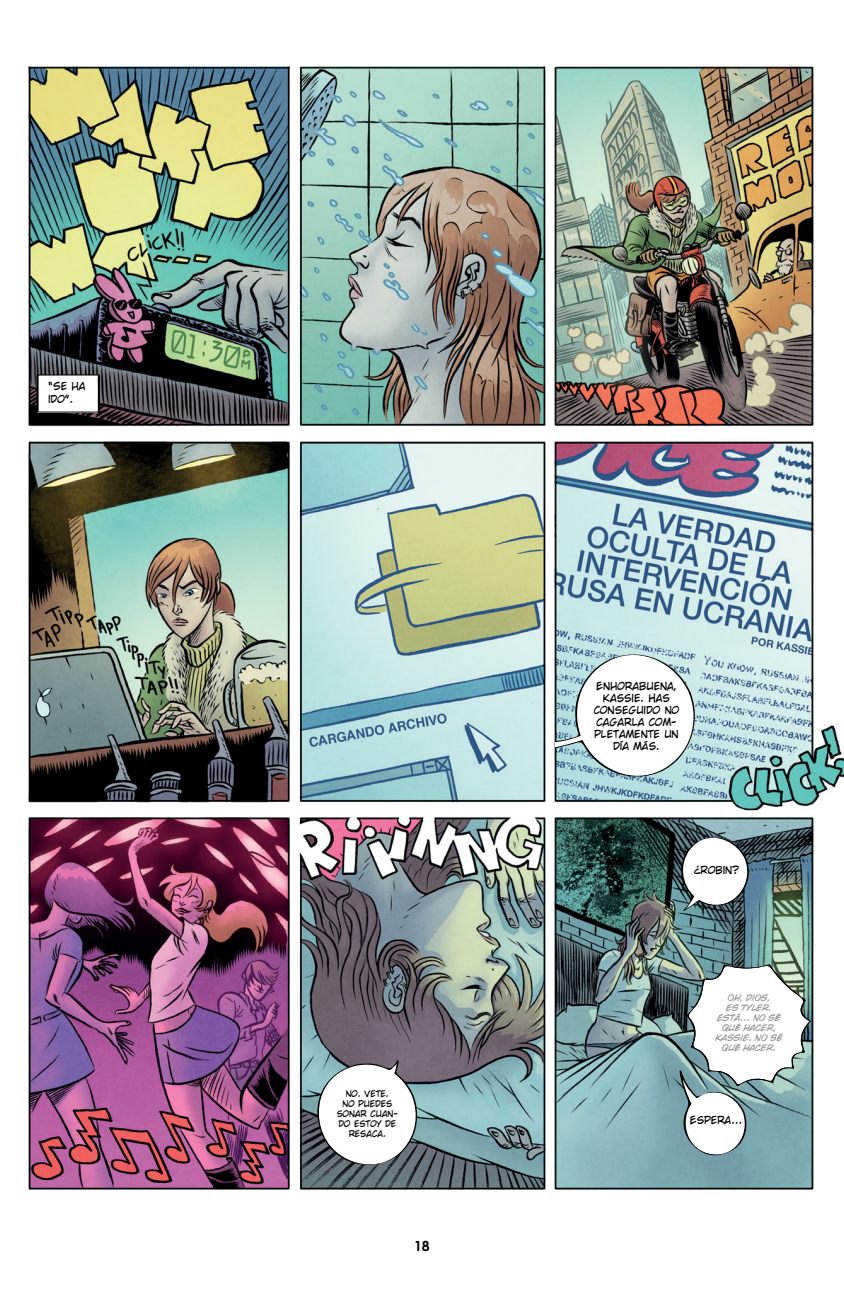
<style>
.page{position:relative;width:844px;height:1290px;background:#fff}
.page>*{position:absolute;margin:0;border:0;box-sizing:border-box;transform-origin:0 0}
.t1{font:700 14px "Century Gothic";color:#000}
.t2{font:10.5px/12.1px "CC Wild Words Int Roman";color:#000}
.t3{font:italic 8.75px/10.2px "CC Wild Words Int";color:#939598;text-align:center}
.t4{font:8.75px/10.2px "CC Wild Words Int Roman";color:#000;text-align:center}
</style>
<div class="page">
<img style="left:28px;top:66px;width:815px;height:1124px">
<svg style="left:311px;top:1056px;width:112px;height:115px"></svg>
<svg style="left:556px;top:645px;width:147px;height:140px"></svg>
<svg style="left:36px;top:374px;width:65px;height:39px"></svg>
<svg style="left:677px;top:828px;width:78px;height:88px"></svg>
<svg style="left:679px;top:964px;width:131px;height:196px"></svg>
<p class="t2" style="left:48px;top:381px;width:39px">“SE HA<br>IDO”.</p>
<p class="t4" style="left:337px;top:1088px;width:63px">NO. VETE.<br>NO PUEDES<br>SONAR CUAN-<br>DO ESTOY DE<br>RESACA.</p>
<h1 class="t1" style="left:414px;top:1236px;width:17px">18</h1>
<p class="t2" style="left:593px;top:680px;width:87px;text-align:center">ENHORABUENA,<br>KASSIE. HAS<br>CONSEGUIDO NO<br>CAGARLA COM-<br>PLETAMENTE UN<br>DÍA MÁS.</p>
<p class="t2" style="left:693px;top:864px;width:46px">¿ROBIN?</p>
<p class="t3" style="left:715px;top:992px;width:69px">OH, DIOS,<br>ES TYLER.<br>ESTÁ... NO SÉ<br>QUÉ HACER,<br>KASSIE. NO SÉ<br>QUÉ HACER.</p>
<p class="t2" style="left:689px;top:1114px;width:54px">ESPERA...</p>
</div>
